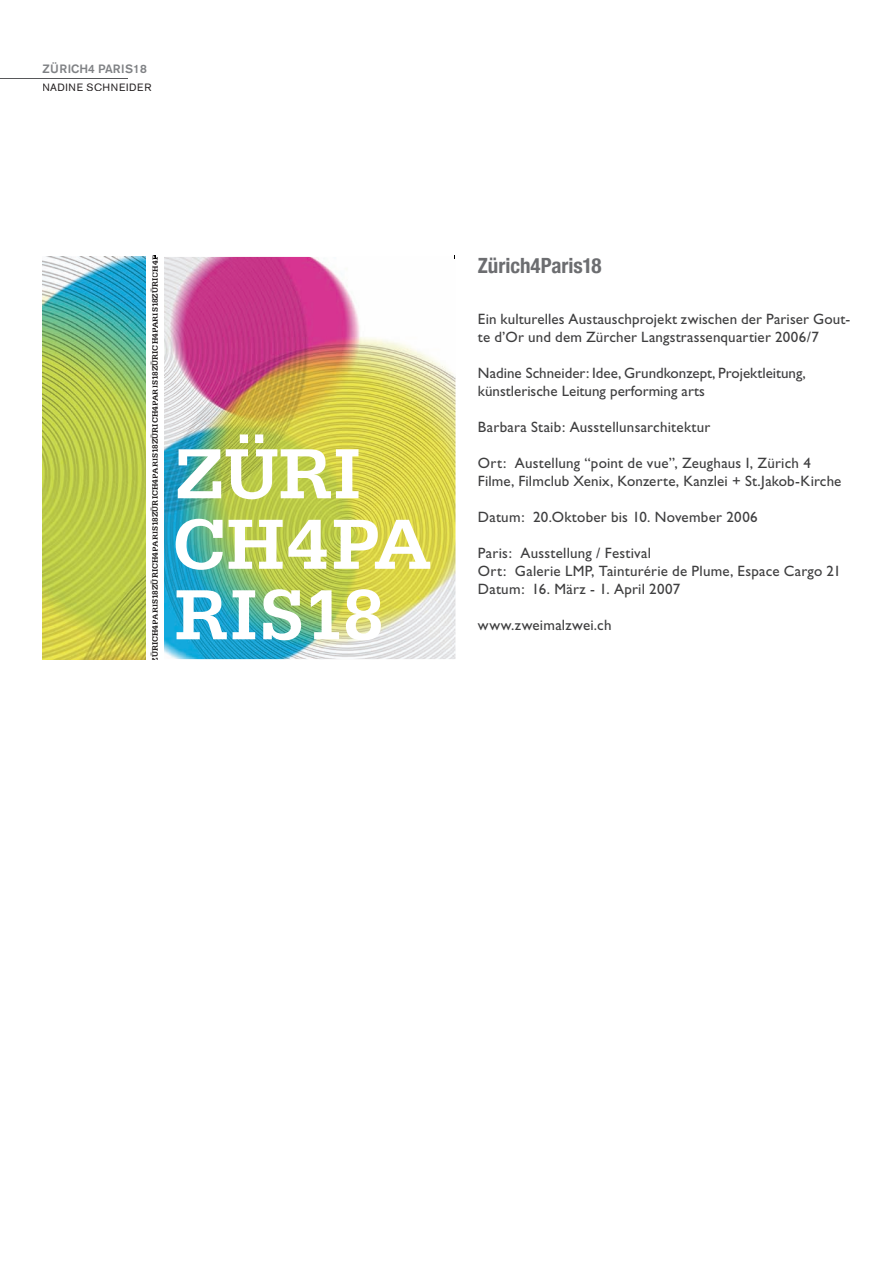
<style>
.page{position:relative;width:893px;height:1263px;background:#fff}
.page>*{position:absolute;margin:0;border:0;box-sizing:border-box;transform-origin:0 0}
.t1{font:700 74.85px/70.5px "Serifa";color:#fff}
.t2{font:700 condensed 21px "Helvetica Neue";letter-spacing:-.005em;color:#6c6d70}
.t3{font:15px/18px "Gill Sans";letter-spacing:.01em;color:#3e3e3f}
.t4{font:500 12px "Akzidenz Grotesk BE";letter-spacing:.01em;color:#808285}
.t5{font:10.5px "Akzidenz Grotesk BE";letter-spacing:.07em;color:#231f20}
.t6{font:700 8.25px "Serifa";letter-spacing:.01em;color:#231f20}
</style>
<div class="page">
<img style="left:43px;top:257px;width:103px;height:402px">
<img style="left:164px;top:257px;width:291px;height:402px">
<hr style="left:0;top:78px;width:128px;height:1px;background:#57585a">
<p class="t4" style="left:43px;top:62px;width:106px">ZÜRICH4 PARIS18</p>
<p class="t5" style="left:43px;top:81px;width:110px">NADINE SCHNEIDER</p>
<p class="t6" style="left:150px;top:663px;width:410px;rotate:-90deg">ZÜRICH4PARIS18ZÜRICH4PARIS18ZÜRICH4PARIS18ZÜRICH4PARIS18ZÜRICH4PARIS18ZÜRICH4P</p>
<h2 class="t2" style="left:478px;top:253px;width:125px">Zürich4Paris18</h2>
<p class="t3" style="left:478px;top:310px;width:374px">Ein kulturelles Austauschprojekt zwischen der Pariser Gout&shy;te d’Or und dem Zürcher Langstrassenquartier 2006/7</p>
<p class="t3" style="left:478px;top:364px;width:329px">Nadine Schneider: Idee, Grundkonzept, Projektleitung, künstlerische Leitung performing arts</p>
<p class="t3" style="left:478px;top:418px;width:234px">Barbara Staib: Ausstellunsarchitektur</p>
<p class="t3" style="left:478px;top:454px;width:365px">Ort: Austellung “point de vue”, Zeughaus I, Zürich 4<br>Filme, Filmclub Xenix, Konzerte, Kanzlei + St.Jakob-Kirche</p>
<p class="t3" style="left:478px;top:508px;width:281px">Datum: 20.Oktober bis 10. November 2006</p>
<p class="t3" style="left:478px;top:544px;width:365px">Paris: Ausstellung / Festival<br>Ort: Galerie LMP, Tainturérie de Plume, Espace Cargo 21<br>Datum: 16. März - 1. April 2007</p>
<p class="t3" style="left:478px;top:616px;width:135px">www.zweimalzwei.ch</p>
<h1 class="t1" style="left:172px;top:437px;width:261px">ZÜRI<br>CH4PA<br>RIS18</h1>
</div>
